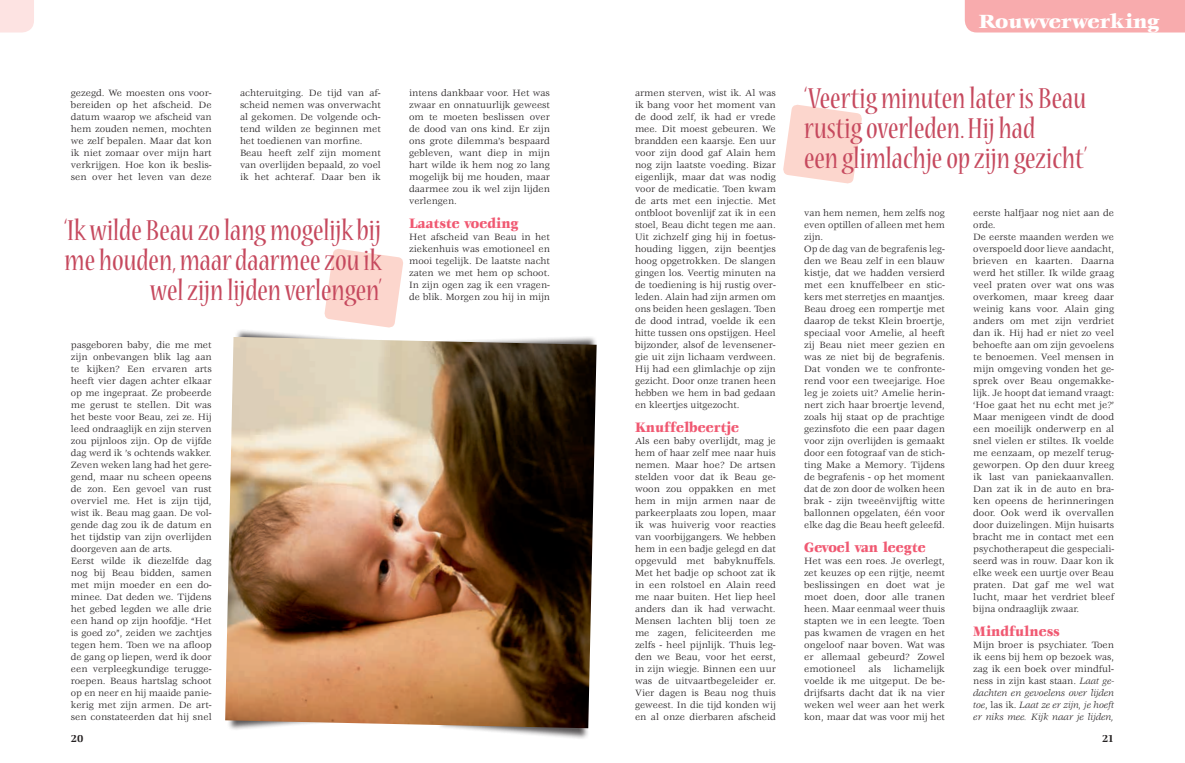
<style>
.page{position:relative;width:1185px;height:763px;background:#fff}
.page>*{position:absolute;margin:0;border:0;box-sizing:border-box;transform-origin:0 0}
.STREAMER_LINKS{font:condensed 32px/30px "Nueva Std";color:#c6495e;text-align:right}
.t1{font:900 21px "Veljovic Std";color:#fff}
.TUSSENKOP{font:900 15px "Veljovic Std";color:#f05972;scale:.9 1}
.t2{font:700 11px "Veljovic Std";color:#231f20}
.BROODTEKST{font:10px/12px "Veljovic Std";color:#231f20;text-align:justify}
.s1{font-style:italic}
</style>
<div class="page">
<div style="left:235px;top:329px;width:153px;height:102px;background:#231f20;opacity:.75"></div>
<div style="left:227px;top:629px;width:154px;height:102px;background:#231f20;opacity:.75"></div>
<div style="left:436px;top:638px;width:153px;height:101px;background:#231f20;opacity:.75"></div>
<img style="left:225px;top:337px;width:372px;height:391px">
<svg style="left:324px;top:249px;width:79px;height:79px"></svg>
<svg style="left:783px;top:104px;width:79px;height:80px"></svg>
<div style="left:965px;top:0;width:220px;height:32px;background:#f8abad"></div>
<svg style="left:0;top:0;width:34px;height:32px"></svg>
<p class="BROODTEKST" style="left:71px;top:87px;width:142px">gezegd. We moesten ons voor&shy;bereiden op het afscheid. De datum waarop we afscheid van hem zouden nemen, mochten we zelf bepalen. Maar dat kon ik niet zomaar over mijn hart verkrijgen. Hoe kon ik beslis&shy;sen over het leven van deze</p>
<p class="BROODTEKST" style="left:240px;top:87px;width:142px">achteruitging. De tijd van af&shy;scheid nemen was onverwacht al gekomen. De volgende och&shy;tend wilden ze beginnen met het toedienen van morfine.</p>
<p class="BROODTEKST" style="left:240px;top:147px;width:142px">Beau heeft zelf zijn moment van overlijden bepaald, zo voel ik het achteraf. Daar ben ik</p>
<p class="STREAMER_LINKS" style="left:64px;top:217px;width:319px">‘Ik wilde Beau zo lang mogelijk bij me houden, maar daarmee zou ik wel zijn lijden verlengen’</p>
<p class="BROODTEKST" style="left:71px;top:339px;width:142px">pasgeboren baby, die me met zijn onbevangen blik lag aan te kijken? Een ervaren arts heeft vier dagen achter elkaar op me ingepraat. Ze probeerde me gerust te stellen. Dit was het beste voor Beau, zei ze. Hij leed ondraaglijk en zijn sterven zou pijnloos zijn. Op de vijfde dag werd ik ’s ochtends wakker.<br>Zeven weken lang had het gere&shy;gend, maar nu scheen opeens de zon. Een gevoel van rust overviel me. Het is zijn tijd, wist ik. Beau mag gaan. De vol&shy;gende dag zou ik de datum en het tijdstip van zijn overlijden doorgeven aan de arts.</p>
<p class="BROODTEKST" style="left:71px;top:555px;width:142px">Eerst wilde ik diezelfde dag nog bij Beau bidden, samen met mijn moeder en een do&shy;minee. Dat deden we. Tijdens het gebed legden we alle drie een hand op zijn hoofdje. “Het is goed zo”, zeiden we zachtjes tegen hem. Toen we na afloop de gang op liepen, werd ik door een verpleegkundige terugge&shy;roepen. Beaus hartslag schoot op en neer en hij maaide panie&shy;kerig met zijn armen. De art&shy;sen constateerden dat hij snel</p>
<p class="BROODTEKST" style="left:409px;top:87px;width:142px">intens dankbaar voor. Het was zwaar en onnatuurlijk geweest om te moeten beslissen over de dood van ons kind. Er zijn ons grote dilemma’s bespaard gebleven, want diep in mijn hart wilde ik hem nog zo lang mogelijk bij me houden, maar daarmee zou ik wel zijn lijden verlengen.</p>
<p class="TUSSENKOP" style="left:409px;top:215px;width:123px">Laatste voeding</p>
<p class="BROODTEKST" style="left:409px;top:231px;width:142px">Het afscheid van Beau in het ziekenhuis was emotioneel en mooi tegelijk. De laatste nacht zaten we met hem op schoot.<br>In zijn ogen zag ik een vragen&shy;de blik. Morgen zou hij in mijn</p>
<p class="BROODTEKST" style="left:635px;top:87px;width:142px">armen sterven, wist ik. Al was ik bang voor het moment van de dood zelf, ik had er vrede mee. Dit moest gebeuren. We brandden een kaarsje. Een uur voor zijn dood gaf Alain hem nog zijn laatste voeding. Bizar eigenlijk, maar dat was nodig voor de medicatie. Toen kwam de arts met een injectie. Met ontbloot bovenlijf zat ik in een stoel, Beau dicht tegen me aan.<br>Uit zichzelf ging hij in foetus&shy;houding liggen, zijn beentjes hoog opgetrokken. De slangen gingen los. Veertig minuten na de toediening is hij rustig over&shy;leden. Alain had zijn armen om ons beiden heen geslagen. Toen de dood intrad, voelde ik een hitte tussen ons opstijgen. Heel bijzonder, alsof de levensener&shy;gie uit zijn lichaam verdween.<br>Hij had een glimlachje op zijn gezicht. Door onze tranen heen hebben we hem in bad gedaan en kleertjes uitgezocht.</p>
<p class="TUSSENKOP" style="left:635px;top:419px;width:117px">Knuffelbeertje</p>
<p class="BROODTEKST" style="left:635px;top:435px;width:142px">Als een baby overlijdt, mag je hem of haar zelf mee naar huis nemen. Maar hoe? De artsen stelden voor dat ik Beau ge&shy;woon zou oppakken en met hem in mijn armen naar de parkeerplaats zou lopen, maar ik was huiverig voor reacties van voorbijgangers. We hebben hem in een badje gelegd en dat opgevuld met babyknuffels.<br>Met het badje op schoot zat ik in een rolstoel en Alain reed me naar buiten. Het liep heel anders dan ik had verwacht.<br>Mensen lachten blij toen ze me zagen, feliciteerden me zelfs - heel pijnlijk. Thuis leg&shy;den we Beau, voor het eerst, in zijn wiegje. Binnen een uur was de uitvaartbegeleider er.<br>Vier dagen is Beau nog thuis geweest. In die tijd konden wij en al onze dierbaren afscheid</p>
<p class="t1" style="left:979px;top:9px;width:182px">Rouwverwerking</p>
<p class="STREAMER_LINKS" style="left:804px;top:85px;width:284px;text-align:left">‘Veertig minuten later is Beau rustig overleden. Hij had<br>een glimlachje op zijn gezicht’</p>
<p class="BROODTEKST" style="left:804px;top:207px;width:142px">van hem nemen, hem zelfs nog even optillen of alleen met hem zijn.</p>
<p class="BROODTEKST" style="left:804px;top:243px;width:142px">Op de dag van de begrafenis leg&shy;den we Beau zelf in een blauw kistje, dat we hadden versierd met een knuffelbeer en stic&shy;kers met sterretjes en maantjes.<br>Beau droeg een rompertje met daarop de tekst Klein broertje, speciaal voor Amelie, al heeft zij Beau niet meer gezien en was ze niet bij de begrafenis.<br>Dat vonden we te confronte&shy;rend voor een tweejarige. Hoe leg je zoiets uit? Amelie herin&shy;nert zich haar broertje levend, zoals hij staat op de prachtige gezinsfoto die een paar dagen voor zijn overlijden is gemaakt door een fotograaf van de stich&shy;ting Make a Memory. Tijdens de begrafenis - op het moment dat de zon door de wolken heen brak - zijn tweeënvijftig witte ballonnen opgelaten, één voor elke dag die Beau heeft geleefd.</p>
<p class="TUSSENKOP" style="left:804px;top:539px;width:137px">Gevoel van leegte</p>
<p class="BROODTEKST" style="left:804px;top:555px;width:142px">Het was een roes. Je overlegt, zet keuzes op een rijtje, neemt beslissingen en doet wat je moet doen, door alle tranen heen. Maar eenmaal weer thuis stapten we in een leegte. Toen pas kwamen de vragen en het ongeloof naar boven. Wat was er allemaal gebeurd? Zowel emotioneel</p>
<p class="BROODTEKST" style="left:804px;top:663px;width:142px;text-indent:90px">lichamelijk voelde ik me uitgeput. De be&shy;drijfsarts dacht dat ik na vier weken wel weer aan het werk kon, maar dat was voor mij het</p>
<p class="BROODTEKST" style="left:869px;top:663px;width:14px">als</p>
<p class="BROODTEKST" style="left:973px;top:207px;width:142px">eerste halfjaar nog niet aan de orde.</p>
<p class="BROODTEKST" style="left:973px;top:231px;width:142px">De eerste maanden werden we overspoeld door lieve aandacht, brieven en kaarten. Daarna werd het stiller. Ik wilde graag veel praten over wat ons was overkomen, maar kreeg daar weinig kans voor. Alain ging anders om met zijn verdriet dan ik. Hij had er niet zo veel behoefte aan om zijn gevoelens te benoemen. Veel mensen in mijn omgeving vonden het ge&shy;sprek over Beau ongemakke&shy;lijk. Je hoopt dat iemand vraagt: ‘Hoe gaat het nu echt met je?’ Maar menigeen vindt de dood een moeilijk onderwerp en al snel vielen er stiltes. Ik voelde me eenzaam, op mezelf terug&shy;geworpen. Op den duur kreeg ik last van paniekaanvallen.<br>Dan zat ik in de auto en bra&shy;ken opeens de herinneringen door. Ook werd ik overvallen door duizelingen. Mijn huisarts bracht me in contact met een psychotherapeut die gespeciali&shy;seerd was in rouw. Daar kon ik elke week een uurtje over Beau praten. Dat gaf me wel wat lucht, maar het verdriet bleef bijna ondraaglijk zwaar.</p>
<p class="TUSSENKOP" style="left:973px;top:623px;width:98px">Mindfulness</p>
<p class="BROODTEKST" style="left:973px;top:639px;width:142px">Mijn broer is psychiater. Toen ik eens bij hem op bezoek was, zag ik een boek over mindful&shy;ness in zijn kast staan. <span class="s1">Laat ge&shy;dachten en gevoelens over lijden toe</span>, las ik. <span class="s1">Laat ze er zijn, je hoeft er niks mee. Kijk naar je lijden,</span></p>
<p class="t2" style="left:71px;top:733px;width:14px">20</p>
<p class="t2" style="left:1102px;top:733px;width:13px">21</p>
</div>
